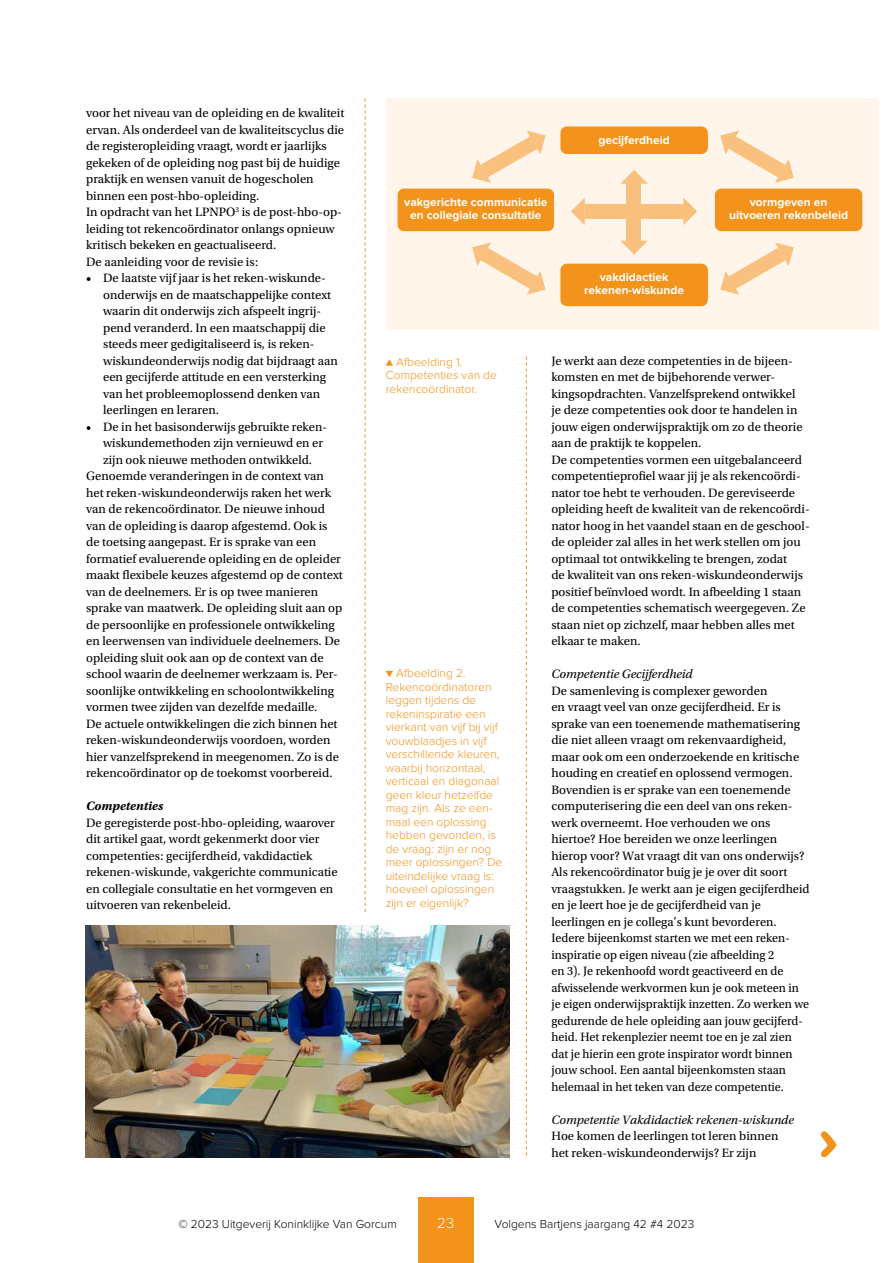
<style>
.page{position:relative;width:893px;height:1263px;background:#fff}
.page>*{position:absolute;margin:0;border:0;box-sizing:border-box;transform-origin:0 0}
.t1{font:300 15px "Proxima Nova";color:#fff}
.t2{font:12.75px/16.5px "Utopia Std";color:#000}
.t3{font:italic 12.75px "Utopia Std";color:#000}
.t4{font:italic 700 12.75px "Utopia Std";color:#000}
.t5{font:300 12px/13.5px "Proxima Nova";color:#f3931b}
.t6{font:700 12px/13.5px "Proxima Nova";color:#fff;text-align:center}
.t7{font:300 12px "Proxima Nova";color:#000}
</style>
<div class="page">
<div style="left:386px;top:99px;width:492px;height:231px;background:#fff5eb"></div>
<svg style="left:365px;top:99px;width:1px;height:813px"></svg>
<svg style="left:526px;top:356px;width:1px;height:799px"></svg>
<svg style="left:821px;top:1131px;width:15px;height:26px"></svg>
<div style="left:560px;top:126px;width:148px;height:28px;background:#f3931b;border-radius:6px"></div>
<div style="left:560px;top:264px;width:148px;height:42px;background:#f3931b;border-radius:6px"></div>
<div style="left:715px;top:189px;width:147px;height:42px;background:#f3931b;border-radius:6px"></div>
<div style="left:398px;top:189px;width:156px;height:42px;background:#f3931b;border-radius:6px"></div>
<div style="left:585px;top:204px;width:99px;height:15px;background:#fac17e"></div>
<svg style="left:683px;top:198px;width:14px;height:27px"></svg>
<svg style="left:571px;top:198px;width:14px;height:27px"></svg>
<div style="left:627px;top:184px;width:14px;height:57px;background:#fac17e"></div>
<svg style="left:621px;top:241px;width:27px;height:14px"></svg>
<svg style="left:620px;top:170px;width:28px;height:14px"></svg>
<svg style="left:720px;top:242px;width:74px;height:53px"></svg>
<svg style="left:720px;top:131px;width:74px;height:52px"></svg>
<svg style="left:472px;top:242px;width:74px;height:53px"></svg>
<svg style="left:472px;top:131px;width:74px;height:52px"></svg>
<img style="left:85px;top:926px;width:424px;height:231px">
<div style="left:418px;top:1197px;width:55px;height:66px;background:#f3931b"></div>
<p class="t2" style="left:86px;top:105px;width:260px">voor het niveau van de opleiding en de kwaliteit ervan. Als onderdeel van de kwaliteitscyclus die de registeropleiding vraagt, wordt er jaarlijks gekeken of de opleiding nog past bij de huidige praktijk en wensen vanuit de hogescholen binnen een post-hbo-opleiding.<br>In opdracht van het LPNPO<sup>3</sup> is de post-hbo-op&shy;leiding tot rekencoördinator onlangs opnieuw kritisch bekeken en geactualiseerd.<br>De aanleiding voor de revisie is:</p>
<p class="t2" style="left:103px;top:270px;width:236px;text-indent:-17px">• De laatste vijf jaar is het reken-wiskunde&shy;onderwijs en de maatschappelijke context waarin dit onderwijs zich afspeelt ingrij&shy;pend veranderd. In een maatschappij die steeds meer gedigitaliseerd is, is reken&shy;wiskundeonderwijs nodig dat bijdraagt aan een gecijferde attitude en een versterking van het probleemoplossend denken van leerlingen en leraren.</p>
<p class="t2" style="left:86px;top:418px;width:241px">• De in het basisonderwijs gebruikte reken-</p>
<p class="t2" style="left:103px;top:435px;width:221px">wiskundemethoden zijn vernieuwd en er</p>
<p class="t2" style="left:103px;top:451px;width:210px">zijn ook nieuwe methoden ontwikkeld.</p>
<p class="t2" style="left:86px;top:468px;width:239px">Genoemde veranderingen in de context van</p>
<p class="t2" style="left:86px;top:484px;width:247px">het reken-wiskundeonderwijs raken het werk</p>
<p class="t2" style="left:86px;top:501px;width:240px">van de rekencoördinator. De nieuwe inhoud</p>
<p class="t2" style="left:86px;top:517px;width:243px">van de opleiding is daarop afgestemd. Ook is</p>
<p class="t2" style="left:86px;top:534px;width:232px">de toetsing aangepast. Er is sprake van een</p>
<p class="t2" style="left:86px;top:550px;width:256px">formatief evaluerende opleiding en de opleider</p>
<p class="t2" style="left:86px;top:567px;width:258px">maakt flexibele keuzes afgestemd op de context</p>
<p class="t2" style="left:86px;top:583px;width:234px">van de deelnemers. Er is op twee manieren</p>
<p class="t2" style="left:86px;top:600px;width:258px">sprake van maatwerk. De opleiding sluit aan op</p>
<p class="t2" style="left:86px;top:616px;width:250px">de persoonlijke en professionele ontwikkeling</p>
<p class="t2" style="left:86px;top:633px;width:256px">en leerwensen van individuele deelnemers. De</p>
<p class="t2" style="left:86px;top:649px;width:239px">opleiding sluit ook aan op de context van de</p>
<p class="t2" style="left:86px;top:666px;width:253px">school waarin de deelnemer werkzaam is. Per-</p>
<p class="t2" style="left:86px;top:682px;width:249px">soonlijke ontwikkeling en schoolontwikkeling</p>
<p class="t2" style="left:86px;top:699px;width:233px">vormen twee zijden van dezelfde medaille.</p>
<p class="t2" style="left:86px;top:715px;width:253px">De actuele ontwikkelingen die zich binnen het</p>
<p class="t2" style="left:86px;top:732px;width:246px">reken-wiskundeonderwijs voordoen, worden</p>
<p class="t2" style="left:86px;top:748px;width:254px">hier vanzelfsprekend in meegenomen. Zo is de</p>
<p class="t2" style="left:86px;top:765px;width:248px">rekencoördinator op de toekomst voorbereid.</p>
<p class="t4" style="left:86px;top:798px;width:79px">Competenties</p>
<p class="t2" style="left:86px;top:814px;width:253px">De geregisterde post-hbo-opleiding, waarover dit artikel gaat, wordt gekenmerkt door vier competenties: gecijferdheid, vakdidactiek rekenen-wiskunde, vakgerichte communicatie en collegiale consultatie en het vormgeven en uitvoeren van rekenbeleid.</p>
<p class="t6" style="left:404px;top:195px;width:145px">vakgerichte communicatie en collegiale consultatie</p>
<p class="t6" style="left:598px;top:133px;width:73px">gecijferdheid</p>
<p class="t6" style="left:584px;top:270px;width:102px">vakdidactiek rekenen-wiskunde</p>
<p class="t6" style="left:729px;top:195px;width:120px">vormgeven en uitvoeren rekenbeleid</p>
<p class="t5" style="left:386px;top:356px;width:113px">▲ Afbeelding 1.<br>Competenties van de rekencoördinator.</p>
<p class="t5" style="left:386px;top:667px;width:118px">▼ Afbeelding 2.<br>Rekencoördinatoren leggen tijdens de rekeninspiratie een vierkant van vijf bij vijf vouwblaadjes in vijf verschillende kleuren, waarbij horizontaal, verticaal en diagonaal geen kleur hetzelfde mag zijn. Als ze een&shy;maal een oplossing hebben gevonden, is de vraag: zijn er nog meer oplossingen? De uiteindelijke vraag is: hoeveel oplossingen zijn er eigenlijk?</p>
<p class="t2" style="left:551px;top:352px;width:260px">Je werkt aan deze competenties in de bijeen&shy;komsten en met de bijbehorende verwer&shy;kingsopdrachten. Vanzelfsprekend ontwikkel<br>je deze competenties ook door te handelen in jouw eigen onderwijspraktijk om zo de theorie aan de praktijk te koppelen.<br>De competenties vormen een uitgebalanceerd competentieprofiel waar jij je als rekencoördi&shy;nator toe hebt te verhouden. De gereviseerde opleiding heeft de kwaliteit van de rekencoördi&shy;nator hoog in het vaandel staan en de geschool&shy;de opleider zal alles in het werk stellen om jou optimaal tot ontwikkeling te brengen, zodat<br>de kwaliteit van ons reken-wiskundeonderwijs positief beïnvloed wordt. In afbeelding 1 staan de competenties schematisch weergegeven. Ze staan niet op zichzelf, maar hebben alles met elkaar te maken.</p>
<p class="t3" style="left:551px;top:667px;width:143px">Competentie Gecijferdheid</p>
<p class="t2" style="left:551px;top:682px;width:260px">De samenleving is complexer geworden<br>en vraagt veel van onze gecijferdheid. Er is sprake van een toenemende mathematisering die niet alleen vraagt om rekenvaardigheid, maar ook om een onderzoekende en kritische houding en creatief en oplossend vermogen.<br>Bovendien is er sprake van een toenemende computerisering die een deel van ons reken&shy;werk overneemt. Hoe verhouden we ons hiertoe? Hoe bereiden we onze leerlingen hierop voor? Wat vraagt dit van ons onderwijs?<br>Als rekencoördinator buig je je over dit soort vraagstukken. Je werkt aan je eigen gecijferdheid en je leert hoe je de gecijferdheid van je leerlingen en je collega’s kunt bevorderen.<br>Iedere bijeenkomst starten we met een reken&shy;inspiratie op eigen niveau (zie afbeelding 2<br>en 3). Je rekenhoofd wordt geactiveerd en de afwisselende werkvormen kun je ook meteen in je eigen onderwijspraktijk inzetten. Zo werken we gedurende de hele opleiding aan jouw gecijferd&shy;heid. Het rekenplezier neemt toe en je zal zien dat je hierin een grote inspirator wordt binnen jouw school. Een aantal bijeenkomsten staan helemaal in het teken van deze competentie.</p>
<p class="t3" style="left:551px;top:1112px;width:244px">Competentie Vakdidactiek rekenen-wiskunde</p>
<p class="t2" style="left:551px;top:1128px;width:229px">Hoe komen de leerlingen tot leren binnen het reken-wiskundeonderwijs? Er zijn</p>
<p class="t7" style="left:178px;top:1218px;width:220px">© 2023 Uitgeverij Koninklijke Van Gorcum</p>
<p class="t1" style="left:437px;top:1216px;width:18px">23</p>
<p class="t7" style="left:495px;top:1218px;width:201px">Volgens Bartjens jaargang 42 #4 2023</p>
</div>
